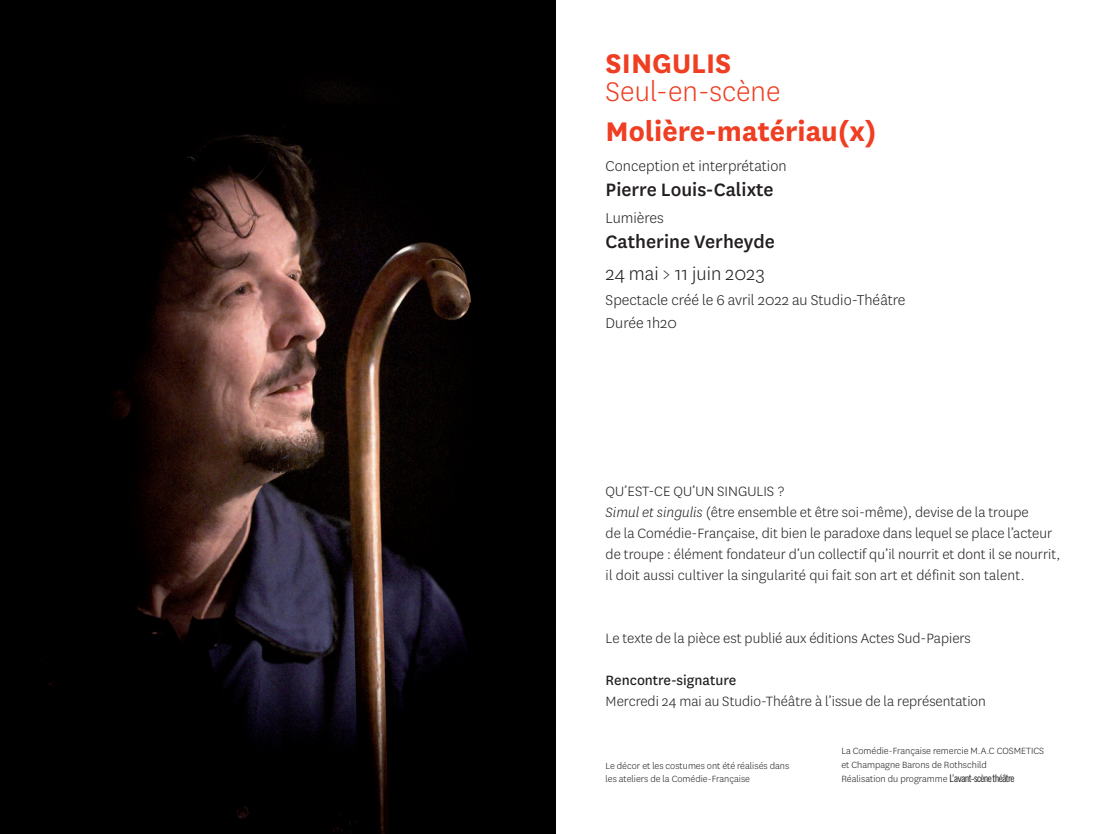
<style>
.page{position:relative;width:1112px;height:834px;background:#fff}
.page>*{position:absolute;margin:0;border:0;box-sizing:border-box;transform-origin:0 0}
.t1{font:700 31.5px "National";color:#ef3e22}
.t2{font:300 31.5px "National";color:#ef3e22}
.t3{font:500 21px "National";color:#231f20}
.t4{font:300 21px "National";color:#231f20}
.t5{font:300 16.62px/22.4px "National";color:#231f20}
.t6{font:300 15.75px/21px "National";color:#231f20}
.t7{font:15.75px "National";color:#231f20}
.t8{font:300 10.5px/13.1px "National";color:#231f20}
.s1{font-style:italic}
.s2{font-family:"Trade Gothic Cond Eighteen";font-weight:400}
</style>
<div class="page">
<img style="left:0;top:0;width:556px;height:833px">
<h1 class="t1" style="left:605px;top:41px;width:127px">SINGULIS</h1>
<h1 class="t2" style="left:605px;top:72px;width:176px">Seul-en-scène</h1>
<h1 class="t1" style="left:605px;top:109px;width:272px">Molière-matériau(x)</h1>
<p class="t5" style="left:605px;top:154px;width:182px">Conception et interprétation</p>
<h2 class="t3" style="left:605px;top:175px;width:169px">Pierre Louis-Calixte</h2>
<p class="t5" style="left:605px;top:206px;width:60px">Lumières</p>
<h2 class="t3" style="left:605px;top:227px;width:171px">Catherine Verheyde</h2>
<h2 class="t4" style="left:605px;top:261px;width:161px">24 mai &gt; 11 juin 2023</h2>
<p class="t5" style="left:605px;top:288px;width:301px">Spectacle créé le 6 avril 2022 au Studio-Théâtre<br>Durée 1h20</p>
<p class="t6" style="left:605px;top:480px;width:456px">QU’EST-CE QU’UN SINGULIS ?<br><span class="s1">Simul et singulis</span> (être ensemble et être soi-même), devise de la troupe<br>de la Comédie-Française, dit bien le paradoxe dans lequel se place l’acteur de troupe : élément fondateur d’un collectif qu’il nourrit et dont il se nourrit, il doit aussi cultiver la singularité qui fait son art et définit son talent.</p>
<p class="t6" style="left:605px;top:627px;width:366px">Le texte de la pièce est publié aux éditions Actes Sud-Papiers</p>
<p class="t7" style="left:605px;top:669px;width:132px">Rencontre-signature</p>
<p class="t6" style="left:605px;top:690px;width:382px">Mercredi 24 mai au Studio-Théâtre à l’issue de la représentation</p>
<p class="t8" style="left:605px;top:758px;width:185px">Le décor et les costumes ont été réalisés dans les ateliers de la Comédie-Française</p>
<p class="t8" style="left:841px;top:744px;width:204px">La Comédie-Française remercie M.A.C COSMETICS et Champagne Barons de Rothschild</p>
<p class="t8" style="left:841px;top:771px;width:174px">Réalisation du programme <span class="s2">L’avant-scènethéâtre</span></p>
</div>
